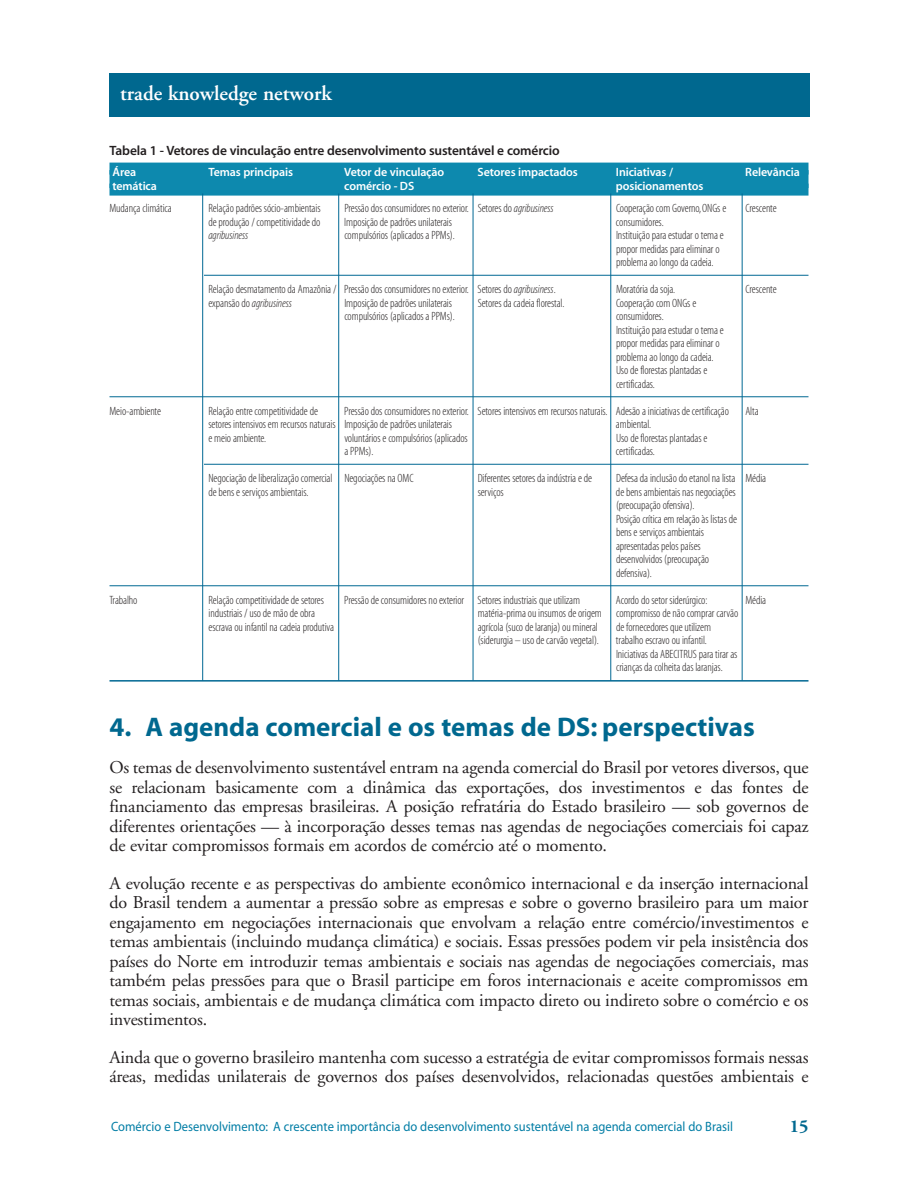
<style>
.page{position:relative;width:918px;height:1188px;background:#fff}
.page>*{position:absolute;margin:0;border:0;box-sizing:border-box;transform-origin:0 0}
.t1{font:27px "Myriad MM 700 600";color:#00688f}
.t2{font:600 21px "Adobe Garamond";color:#fff}
.t3{font:18px/19.5px "Adobe Garamond";letter-spacing:-.01em;color:#231f20;text-align:justify}
.t4{font:700 18px "Adobe Garamond";color:#00688f}
.t5{font:13.5px "Myriad MM 400 600";color:#007da5;scale:.93 1}
.t6{font:13.5px "Myriad MM 565 600";letter-spacing:-.01em;color:#231f20}
.t7{font:12px/13.5px "Myriad MM 215 300";letter-spacing:-.005em;color:#231f20}
.t8{font:12px "Myriad MM 565 600";letter-spacing:-.01em;color:#fff}
.t9{font:12px "Myriad MM It 215 300";letter-spacing:-.01em;color:#231f20}
.s1{font-family:"Myriad MM It 215 300"}
.s2{font-family:"Myriad MM 215 300"}
</style>
<div class="page">
<div style="left:110px;top:163px;width:698px;height:12px;background:#0d89ae"></div>
<div style="left:110px;top:170px;width:698px;height:18px;background:#0d89ae"></div>
<div style="left:110px;top:184px;width:698px;height:12px;background:#0d89ae"></div>
<hr style="left:204px;top:275px;width:604px;height:1px;background:#006893">
<hr style="left:110px;top:397px;width:698px;height:1px;background:#006893">
<hr style="left:204px;top:464px;width:604px;height:1px;background:#006893">
<hr style="left:110px;top:586px;width:698px;height:1px;background:#006893">
<hr style="left:110px;top:680px;width:698px;height:2px;background:#006893">
<div style="left:110px;top:74px;width:700px;height:43px;background:#00688f"></div>
<hr style="left:202px;top:194px;width:1px;height:487px;background:#006893">
<hr style="left:338px;top:193px;width:1px;height:488px;background:#006893">
<hr style="left:473px;top:193px;width:1px;height:488px;background:#006893">
<hr style="left:611px;top:193px;width:1px;height:488px;background:#006893">
<hr style="left:742px;top:194px;width:1px;height:487px;background:#006893">
<h2 class="t2" style="left:120px;top:85px;width:213px">trade knowledge network</h2>
<p class="t6" style="left:110px;top:145px;width:452px">Tabela 1 - Vetores de vinculação entre desenvolvimento sustentável e comércio</p>
<p class="t8" style="left:112px;top:168px;width:25px">Área</p>
<p class="t8" style="left:209px;top:168px;width:86px">Temas principais</p>
<p class="t8" style="left:344px;top:168px;width:101px">Vetor de vinculação</p>
<p class="t8" style="left:478px;top:168px;width:102px">Setores impactados</p>
<p class="t8" style="left:616px;top:168px;width:59px">Iniciativas /</p>
<p class="t8" style="left:745px;top:168px;width:56px">Relevância</p>
<p class="t8" style="left:112px;top:181px;width:46px">temática</p>
<p class="t8" style="left:344px;top:181px;width:71px">comércio - DS</p>
<p class="t8" style="left:616px;top:181px;width:89px">posicionamentos</p>
<p class="t7" style="left:110px;top:202px;width:64px">Mudança climática</p>
<p class="t7" style="left:209px;top:202px;width:114px">Relação padrões sócio-ambientais</p>
<p class="t7" style="left:344px;top:202px;width:211px">Pressão dos consumidores no exterior. Setores do <span class="s1">agribusiness</span></p>
<p class="t7" style="left:616px;top:202px;width:112px">Cooperação com Governo,ONGs e</p>
<p class="t7" style="left:745px;top:202px;width:33px">Crescente</p>
<p class="t7" style="left:209px;top:216px;width:113px">de produção / competitividade do</p>
<p class="t7" style="left:344px;top:216px;width:109px">Imposição de padrões unilaterais</p>
<p class="t7" style="left:616px;top:216px;width:49px">consumidores.</p>
<p class="t9" style="left:209px;top:231px;width:41px">agribusiness</p>
<p class="t7" style="left:344px;top:229px;width:112px">compulsórios (aplicados a PPMs).</p>
<p class="t7" style="left:616px;top:229px;width:109px">Instituição para estudar o tema e propor medidas para eliminar o problema ao longo da cadeia.</p>
<p class="t7" style="left:208px;top:283px;width:349px">Relação desmatamento da Amazônia / Pressão dos consumidores no exterior. Setores do <span class="s1">agribusiness</span>.</p>
<p class="t7" style="left:616px;top:283px;width:61px">Moratória da soja.</p>
<p class="t7" style="left:745px;top:283px;width:33px">Crescente</p>
<p class="t9" style="left:208px;top:298px;width:85px"><span class="s2">expansão do</span> agribusiness</p>
<p class="t7" style="left:344px;top:297px;width:109px">Imposição de padrões unilaterais</p>
<p class="t7" style="left:478px;top:297px;width:88px">Setores da cadeia florestal.</p>
<p class="t7" style="left:616px;top:297px;width:82px">Cooperação com ONGs e</p>
<p class="t7" style="left:344px;top:310px;width:112px">compulsórios (aplicados a PPMs).</p>
<p class="t7" style="left:616px;top:310px;width:109px">consumidores.<br>Instituição para estudar o tema e propor medidas para eliminar o problema ao longo da cadeia.<br>Uso de florestas plantadas e certificadas.</p>
<p class="t7" style="left:109px;top:405px;width:53px">Meio-ambiente</p>
<p class="t7" style="left:208px;top:405px;width:111px">Relação entre competitividade de</p>
<p class="t7" style="left:344px;top:405px;width:386px">Pressão dos consumidores no exterior. Setores intensivos em recursos naturais. Adesão a iniciativas de certificação</p>
<p class="t7" style="left:745px;top:405px;width:15px">Alta</p>
<p class="t7" style="left:208px;top:418px;width:245px">setores intensivos em recursos naturais Imposição de padrões unilaterais</p>
<p class="t7" style="left:616px;top:418px;width:37px">ambiental.</p>
<p class="t7" style="left:208px;top:432px;width:59px">e meio ambiente.</p>
<p class="t7" style="left:344px;top:432px;width:125px">voluntários e compulsórios (aplicados</p>
<p class="t7" style="left:616px;top:432px;width:93px">Uso de florestas plantadas e</p>
<p class="t7" style="left:344px;top:445px;width:31px">a PPMs).</p>
<p class="t7" style="left:616px;top:445px;width:41px">certificadas.</p>
<p class="t7" style="left:209px;top:472px;width:207px">Negociação de liberalização comercial Negociações na OMC</p>
<p class="t7" style="left:478px;top:472px;width:116px">Diferentes setores da indústria e de</p>
<p class="t7" style="left:616px;top:472px;width:152px">Defesa da inclusão do etanol na lista Média</p>
<p class="t7" style="left:209px;top:486px;width:102px">de bens e serviços ambientais.</p>
<p class="t7" style="left:478px;top:486px;width:28px">serviços</p>
<p class="t7" style="left:616px;top:486px;width:123px">de bens ambientais nas negociações (preocupação ofensiva).<br>Posição crítica em relação às listas de bens e serviços ambientais apresentadas pelos países desenvolvidos (preocupação defensiva).</p>
<p class="t7" style="left:110px;top:594px;width:30px">Trabalho</p>
<p class="t7" style="left:208px;top:594px;width:117px">Relação competitividade de setores</p>
<p class="t7" style="left:344px;top:594px;width:237px">Pressão de consumidores no exterior Setores industriais que utilizam</p>
<p class="t7" style="left:616px;top:594px;width:93px">Acordo do setor siderúrgico:</p>
<p class="t7" style="left:745px;top:594px;width:22px">Média</p>
<p class="t7" style="left:209px;top:607px;width:108px">industriais / uso de mão de obra</p>
<p class="t7" style="left:478px;top:607px;width:262px">matéria-prima ou insumos de origem compromisso de não comprar carvão</p>
<p class="t7" style="left:209px;top:621px;width:127px">escrava ou infantil na cadeia produtiva</p>
<p class="t7" style="left:478px;top:621px;width:122px">agrícola (suco de laranja) ou mineral</p>
<p class="t7" style="left:616px;top:621px;width:96px">de fornecedores que utilizem</p>
<p class="t7" style="left:478px;top:634px;width:123px">(siderurgia – uso de carvão vegetal).</p>
<p class="t7" style="left:616px;top:634px;width:123px">trabalho escravo ou infantil.<br>Iniciativas da ABECITRUS para tirar as crianças da colheita das laranjas.</p>
<h1 class="t1" style="left:110px;top:716px;width:647px">4. A agenda comercial e os temas de DS: perspectivas</h1>
<p class="t3" style="left:110px;top:759px;width:701px">Os temas de desenvolvimento sustentável entram na agenda comercial do Brasil por vetores diversos, que se relacionam basicamente com a dinâmica das exportações, dos investimentos e das fontes de financiamento das empresas brasileiras. A posição refratária do Estado brasileiro — sob governos de diferentes orientações — à incorporação desses temas nas agendas de negociações comerciais foi capaz de evitar compromissos formais em acordos de comércio até o momento.</p>
<p class="t3" style="left:110px;top:875px;width:700px">A evolução recente e as perspectivas do ambiente econômico internacional e da inserção internacional do Brasil tendem a aumentar a pressão sobre as empresas e sobre o governo brasileiro para um maior engajamento em negociações internacionais que envolvam a relação entre comércio/investimentos e temas ambientais (incluindo mudança climática) e sociais. Essas pressões podem vir pela insistência dos países do Norte em introduzir temas ambientais e sociais nas agendas de negociações comerciais, mas também pelas pressões para que o Brasil participe em foros internacionais e aceite compromissos em temas sociais, ambientais e de mudança climática com impacto direto ou indireto sobre o comércio e os investimentos.</p>
<h3 class="t3" style="left:110px;top:1049px;width:701px">Ainda que o governo brasileiro mantenha com sucesso a estratégia de evitar compromissos formais nessas áreas, medidas unilaterais de governos dos países desenvolvidos, relacionadas questões ambientais e</h3>
<p class="t5" style="left:111px;top:1121px;width:670px">Comércio e Desenvolvimento: A crescente importância do desenvolvimento sustentável na agenda comercial do Brasil</p>
<h3 class="t4" style="left:790px;top:1119px;width:20px">15</h3>
</div>
